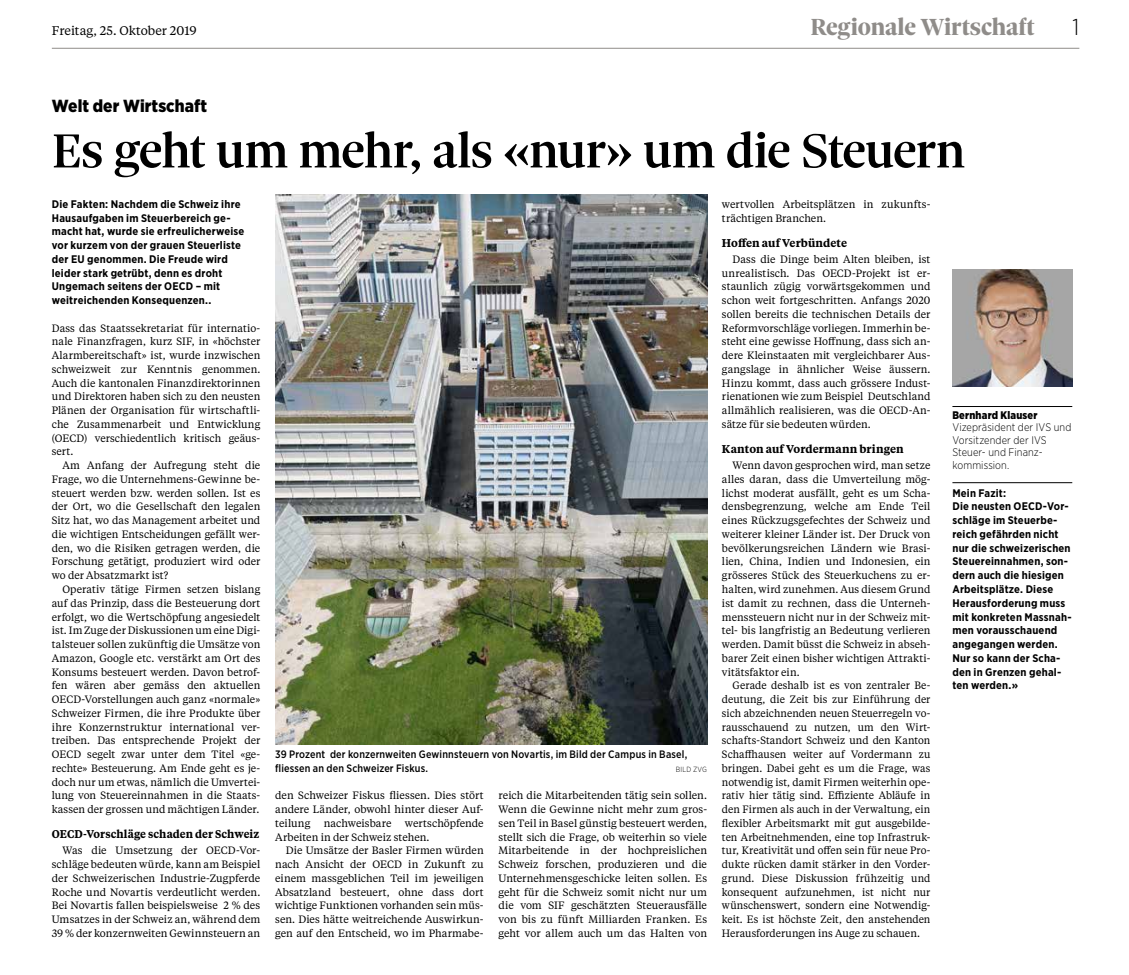
<style>
.page{position:relative;width:1129px;height:975px;background:#fff}
.page>*{position:absolute;margin:0;border:0;box-sizing:border-box;transform-origin:0 0}
.t1{font:500 51.25px "Sole Serif Headline";letter-spacing:-.025em;color:#000}
.t2{font:800 25px "Sole Serif Headline";letter-spacing:-.005em;color:#8f8c89}
.t3{font:300 22.88px "Gotham Narrow";color:#000}
.t4{font:900 17.5px "Gotham Narrow";letter-spacing:.005em;color:#000}
.t5{font:12.5px "Tiempos Text";color:#000}
.t6{font:600 11.25px "Tiempos Text";letter-spacing:.005em;color:#000}
.t7{font:600 11.25px "Tiempos Text";letter-spacing:.005em;color:#000;scale:.94 1}
.t8{font:700 11px/13.8px "Gotham Narrow";letter-spacing:.015em;color:#000}
.t9{font:300 11px/12.5px "Gotham Narrow";letter-spacing:.01em;color:#000}
.t10{font:900 11px "Gotham Narrow";letter-spacing:.02em;color:#000}
.t11{font:500 10.75px/13.8px "Gotham Narrow";letter-spacing:.015em;color:#000}
.t12{font:10.62px/13.8px "Tiempos Text";color:#000;text-align:justify}
.t13{font:10.62px/13.8px "Tiempos Text";color:#000;text-align:justify;scale:.95 1}
.t14{font:300 7.5px "Gotham Narrow";letter-spacing:.03em;color:#000}
</style>
<div class="page">
<hr style="left:52px;top:48px;width:1027px;height:1px;background:#8f8c89">
<img style="left:275px;top:194px;width:432px;height:550px">
<hr style="left:952px;top:406px;width:120px;height:1px;background:#000">
<hr style="left:952px;top:482px;width:120px;height:1px;background:#000">
<img style="left:952px;top:269px;width:120px;height:118px">
<p class="t5" style="left:52px;top:22px;width:146px">Freitag, 25. Oktober 2019</p>
<h2 class="t2" style="left:810px;top:12px;width:226px">Regionale Wirtschaft</h2>
<h3 class="t3" style="left:1072px;top:13px;width:8px">1</h3>
<h3 class="t4" style="left:52px;top:94px;width:157px">Welt der Wirtschaft</h3>
<h1 class="t1" style="left:52px;top:122px;width:914px">Es geht um mehr, als «nur» um die Steuern</h1>
<p class="t8" style="left:52px;top:197px;width:194px">Die Fakten: Nachdem die Schweiz ihre Hausaufgaben im Steuerbereich ge&shy;macht hat, wurde sie erfreulicherweise vor kurzem von der grauen Steuerliste der EU genommen. Die Freude wird leider stark getrübt, denn es droht Ungemach seitens der OECD – mit weitreichenden Konsequenzen..</p>
<p class="t12" style="left:52px;top:320px;width:210px">Dass das Staatssekretariat für internatio&shy;nale Finanzfragen, kurz SIF, in «höchster Alarmbereitschaft» ist, wurde inzwischen schweizweit zur Kenntnis genommen.<br>Auch die kantonalen Finanzdirektorinnen und Direktoren haben sich zu den neusten Plänen der Organisation für wirtschaftli&shy;che Zusammenarbeit und Entwicklung (OECD) verschiedentlich kritisch geäus&shy;sert.</p>
<p class="t12" style="left:52px;top:458px;width:210px;text-indent:11px">Am Anfang der Aufregung steht die Frage, wo die Unternehmens-Gewinne be&shy;steuert werden bzw. werden sollen. Ist es der Ort, wo die Gesellschaft den legalen Sitz hat, wo das Management arbeitet und die wichtigen Entscheidungen gefällt wer&shy;den, wo die Risiken getragen werden, die Forschung getätigt, produziert wird oder wo der Absatzmarkt ist?</p>
<p class="t12" style="left:52px;top:582px;width:210px;text-indent:11px">Operativ tätige Firmen setzen bislang auf das Prinzip, dass die Besteuerung dort erfolgt, wo die Wertschöpfung angesiedelt ist. Im Zuge der Diskussionen um eine Digi&shy;talsteuer sollen zukünftig die Umsätze von Amazon, Google etc. verstärkt am Ort des Konsums besteuert werden. Davon betrof&shy;fen wären aber gemäss den aktuellen OECD-Vorstellungen auch ganz «normale» Schweizer Firmen, die ihre Produkte über ihre Konzernstruktur international ver&shy;treiben. Das entsprechende Projekt der OECD segelt zwar unter dem Titel «ge&shy;rechte» Besteuerung. Am Ende geht es je&shy;doch nur um etwas, nämlich die Umvertei&shy;lung von Steuereinnahmen in die Staats&shy;kassen der grossen und mächtigen Länder.</p>
<p class="t7" style="left:52px;top:826px;width:222px">OECD-Vorschläge schaden der Schweiz</p>
<p class="t12" style="left:52px;top:843px;width:210px;text-indent:11px">Was die Umsetzung der OECD-Vor&shy;schläge bedeuten würde, kann am Beispiel der Schweizerischen Industrie-Zugpferde Roche und Novartis verdeutlicht werden.<br>Bei Novartis fallen beispielsweise 2 % des Umsatzes in der Schweiz an, während dem 39 % der konzernweiten Gewinnsteuern an</p>
<p class="t12" style="left:722px;top:197px;width:210px">wertvollen Arbeitsplätzen in zukunfts&shy;trächtigen Branchen.</p>
<p class="t6" style="left:722px;top:235px;width:127px">Hoffen auf Verbündete</p>
<p class="t12" style="left:722px;top:252px;width:210px;text-indent:11px">Dass die Dinge beim Alten bleiben, ist unrealistisch. Das OECD-Projekt ist er&shy;staunlich zügig vorwärtsgekommen und schon weit fortgeschritten. Anfangs 2020 sollen bereits die technischen Details der Reformvorschläge vorliegen. Immerhin be&shy;steht eine gewisse Hoffnung, dass sich an&shy;dere Kleinstaaten mit vergleichbarer Aus&shy;gangslage in ähnlicher Weise äussern.<br>Hinzu kommt, dass auch grössere Indust&shy;rienationen wie zum Beispiel Deutschland allmählich realisieren, was die OECD-An&shy;sätze für sie bedeuten würden.</p>
<p class="t6" style="left:722px;top:441px;width:183px">Kanton auf Vordermann bringen</p>
<p class="t12" style="left:722px;top:458px;width:210px;text-indent:11px">Wenn davon gesprochen wird, man setze alles daran, dass die Umverteilung mög&shy;lichst moderat ausfällt, geht es um Scha&shy;densbegrenzung, welche am Ende Teil eines Rückzugsgefechtes der Schweiz und weiterer kleiner Länder ist. Der Druck von bevölkerungsreichen Ländern wie Brasi&shy;lien, China, Indien und Indonesien, ein grösseres Stück des Steuerkuchens zu er&shy;halten, wird zunehmen. Aus diesem Grund ist damit zu rechnen, dass die Unterneh&shy;menssteuern nicht nur in der Schweiz mit&shy;tel- bis langfristig an Bedeutung verlieren werden. Damit büsst die Schweiz in abseh&shy;barer Zeit einen bisher wichtigen Attrakti&shy;vitätsfaktor ein.</p>
<p class="t13" style="left:722px;top:678px;width:221px;text-indent:11px">Gerade deshalb ist es von zentraler Be&shy;deutung, die Zeit bis zur Einführung der sich abzeichnenden neuen Steuerregeln vo&shy;rausschauend zu nutzen, um den Wirt&shy;schafts-Standort Schweiz und den Kanton Schaffhausen weiter auf Vordermann zu bringen. Dabei geht es um die Frage, was notwendig ist, damit Firmen weiterhin ope&shy;rativ hier tätig sind. Effiziente Abläufe in den Firmen als auch in der Verwaltung, ein flexibler Arbeitsmarkt mit gut ausgebilde&shy;ten Arbeitnehmenden, eine top Infrastruk&shy;tur, Kreativität und offen sein für neue Pro&shy;dukte rücken damit stärker in den Vorder&shy;grund. Diese Diskussion frühzeitig und konsequent aufzunehmen, ist nicht nur wünschenswert, sondern eine Notwendig&shy;keit. Es ist höchste Zeit, den anstehenden Herausforderungen ins Auge zu schauen.</p>
<p class="t10" style="left:952px;top:407px;width:87px">Bernhard Klauser</p>
<p class="t9" style="left:952px;top:421px;width:120px">Vizepräsident der IVS und<br>Vorsitzender der IVS<br>Steuer- und Finanz&shy;kommission.</p>
<p class="t8" style="left:952px;top:486px;width:121px">Mein Fazit:<br>Die neusten OECD-Vor&shy;schläge im Steuerbe&shy;reich gefährden nicht nur die schweizerischen<br>Steuereinnahmen, son&shy;dern auch die hiesigen<br>Arbeitsplätze. Diese<br>Herausforderung muss mit konkreten Massnah&shy;men vorausschauend angegangen werden.<br>Nur so kann der Scha&shy;den in Grenzen gehal&shy;ten werden.»</p>
<p class="t11" style="left:275px;top:747px;width:413px">39 Prozent der konzernweiten Gewinnsteuern von Novartis, im Bild der Campus in Basel, fliessen an den Schweizer Fiskus.</p>
<p class="t14" style="left:675px;top:764px;width:33px">BILD ZVG</p>
<p class="t12" style="left:275px;top:788px;width:210px">den Schweizer Fiskus fliessen. Dies stört andere Länder, obwohl hinter dieser Auf&shy;teilung</p>
<p class="t12" style="left:498px;top:788px;width:210px">reich die Mitarbeitenden tätig sein sollen.<br>Wenn die Gewinne nicht mehr zum gros&shy;sen Teil in Basel günstig besteuert werden, stellt sich die Frage, ob weiterhin so viele Mitarbeitende in der hochpreislichen Schweiz forschen, produzieren und die Unternehmensgeschicke leiten sollen. Es geht für die Schweiz somit nicht nur um die vom SIF geschätzten Steuerausfälle von bis zu fünft Milliarden Franken. Es geht vor allem auch um das Halten von</p>
<p class="t12" style="left:275px;top:815px;width:210px;text-indent:130px">wertschöpfende<br>Arbeiten in der Schweiz stehen.</p>
<p class="t12" style="left:275px;top:843px;width:210px;text-indent:11px">Die Umsätze der Basler Firmen würden nach Ansicht der OECD in Zukunft zu einem massgeblichen Teil im jeweiligen Absatzland besteuert, ohne dass dort wichtige Funktionen vorhanden sein müs&shy;sen. Dies hätte weitreichende Auswirkun&shy;gen auf den Entscheid, wo im Pharmabe-</p>
<p class="t12" style="left:324px;top:815px;width:69px">nachweisbare</p>
</div>
